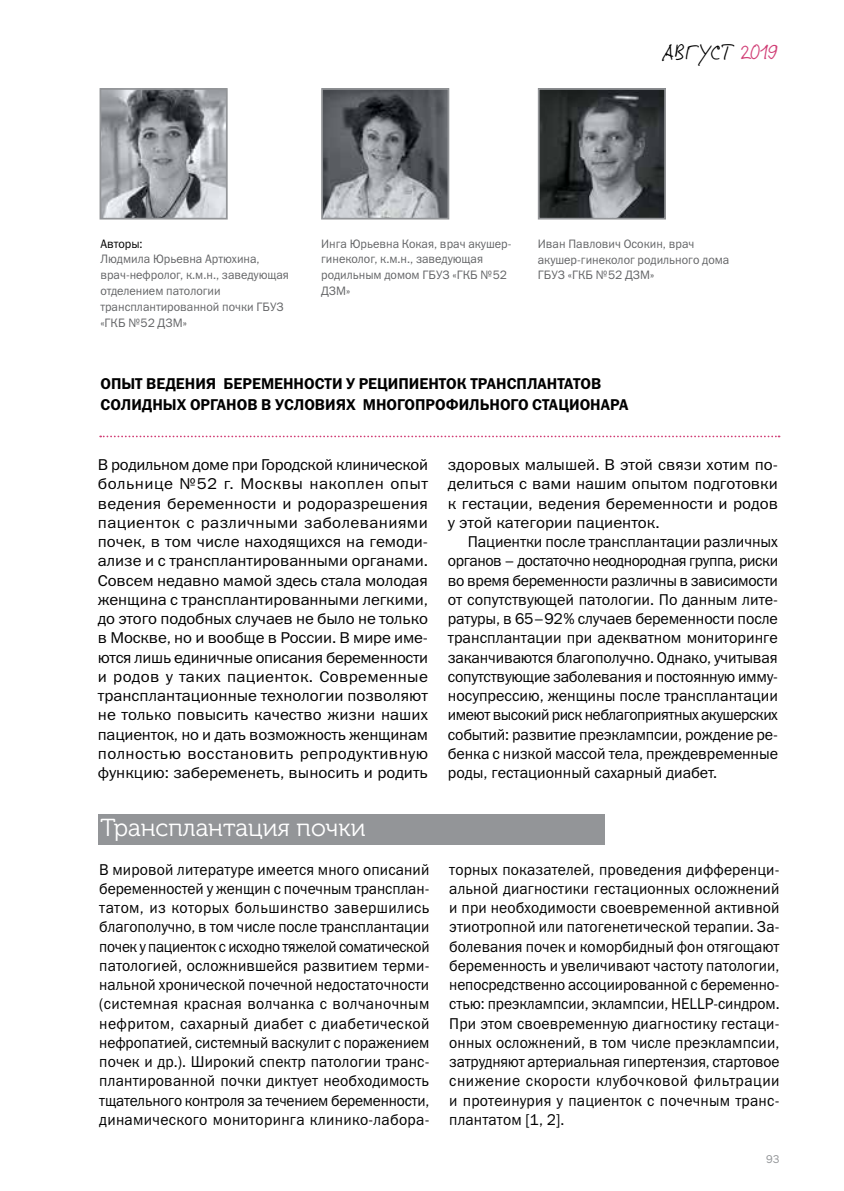
<style>
.page{position:relative;width:844px;height:1191px;background:#fff}
.page>*{position:absolute;margin:0;border:0;box-sizing:border-box;transform-origin:0 0}
.t1{font:24.5px "Museo Cyrl 300";color:#fff}
.t2{font:22.22px "Jeff Script";letter-spacing:.04em;color:#000}
.t3{font:15.75px/19.2px "Franklin Gothic Book C";color:#000;text-align:justify;scale:.96 1}
.t4{font:15.75px/19.2px "Franklin Gothic Book C";color:#000;text-align:justify;scale:1.04 1}
.t5{font:15.75px/19.2px "Franklin Gothic Book C";color:#000;text-align:justify}
.t6{font:15.75px/19.2px "Franklin Gothic Book C";color:#000;text-align:justify;scale:1.05 1}
.t7{font:15.75px/21px "Franklin Gothic Demi C";color:#000}
.t8{font:12.25px/15.8px "Franklin Gothic Book C";color:#636466}
.t9{font:12.25px "Franklin Gothic Book C";color:#000}
.t10{font:11.38px "Franklin Gothic Book C";color:#939598}
.s1{color:#d13f76}
</style>
<div class="page">
<div style="left:98px;top:814px;width:506px;height:30px;background:#939598"></div>
<img style="left:102px;top:91px;width:122px;height:125px">
<div style="left:99px;top:88px;width:128px;height:131px;border:2px solid #939598"></div>
<img style="left:324px;top:91px;width:122px;height:125px">
<div style="left:321px;top:88px;width:128px;height:131px;border:2px solid #939598"></div>
<img style="left:540px;top:91px;width:122px;height:125px">
<div style="left:537px;top:88px;width:128px;height:131px;border:2px solid #939598"></div>
<svg style="left:100px;top:435px;width:679px;height:2px"></svg>
<h2 class="t2" style="left:662px;top:35px;width:117px">АВГУСТ <span class="s1">2019</span></h2>
<p class="t9" style="left:100px;top:237px;width:44px">Авторы:</p>
<p class="t8" style="left:100px;top:251px;width:190px">Людмила Юрьевна Артюхина, врач-нефролог, к.м.н., заведующая отделением патологии трансплантированной почки ГБУЗ «ГКБ №52 ДЗМ»</p>
<p class="t8" style="left:321px;top:235px;width:192px">Инга Юрьевна Кокая, врач акушер&shy;гинеколог, к.м.н., заведующая родильным домом ГБУЗ «ГКБ №52<br>ДЗМ»</p>
<p class="t8" style="left:537px;top:235px;width:193px">Иван Павлович Осокин, врач акушер-гинеколог родильного дома<br>ГБУЗ «ГКБ №52 ДЗМ»</p>
<p class="t7" style="left:100px;top:373px;width:529px">ОПЫТ ВЕДЕНИЯ БЕРЕМЕННОСТИ У РЕЦИПИЕНТОК ТРАНСПЛАНТАТОВ<br>СОЛИДНЫХ ОРГАНОВ В УСЛОВИЯХ МНОГОПРОФИЛЬНОГО СТАЦИОНАРА</p>
<p class="t4" style="left:98px;top:455px;width:319px">В родильном доме при Городской клинической больнице №52 г. Москвы накоплен опыт ведения беременности и родоразрешения пациенток с различными заболеваниями почек, в том числе находящихся на гемоди&shy;ализе и с трансплантированными органами.<br>Совсем недавно мамой здесь стала молодая женщина с трансплантированными легкими, до этого подобных случаев не было не только в Москве, но и вообще в России. В мире име&shy;ются лишь единичные описания беременности и родов у таких пациенток. Современные трансплантационные технологии позволяют не только повысить качество жизни наших пациенток, но и дать возможность женщинам полностью восстановить репродуктивную функцию: забеременеть, выносить и родить</p>
<p class="t6" style="left:447px;top:455px;width:316px">здоровых малышей. В этой связи хотим по&shy;делиться с вами нашим опытом подготовки к гестации, ведения беременности и родов у этой категории пациенток.</p>
<p class="t5" style="left:447px;top:532px;width:332px;text-indent:20px">Пациентки после трансплантации различных органов – достаточно неоднородная группа, риски во время беременности различны в зависимости от сопутствующей патологии. По данным лите&shy;ратуры, в 65–92% случаев беременности после трансплантации при адекватном мониторинге заканчиваются благополучно. Однако, учитывая сопутствующие заболевания и постоянную имму&shy;носупрессию, женщины после трансплантации имеют высокий риск неблагоприятных акушерских событий: развитие преэклампсии, рождение ре&shy;бенка с низкой массой тела, преждевременные роды, гестационный сахарный диабет.</p>
<h1 class="t1" style="left:100px;top:814px;width:266px">Трансплантация почки</h1>
<p class="t3" style="left:99px;top:859px;width:345px">В мировой литературе имеется много описаний беременностей у женщин с почечным трансплан&shy;татом, из которых большинство завершились благополучно, в том числе после трансплантации почек у пациенток с исходно тяжелой соматической патологией, осложнившейся развитием терми&shy;нальной хронической почечной недостаточности (системная красная волчанка с волчаночным нефритом, сахарный диабет с диабетической нефропатией, системный васкулит с поражением почек и др.). Широкий спектр патологии транс&shy;плантированной почки диктует необходимость тщательного контроля за течением беременности, динамического мониторинга клинико-лабора-</p>
<p class="t3" style="left:449px;top:859px;width:345px">торных показателей, проведения дифференци&shy;альной диагностики гестационных осложнений и при необходимости своевременной активной этиотропной или патогенетической терапии. За&shy;болевания почек и коморбидный фон отягощают беременность и увеличивают частоту патологии, непосредственно ассоциированной с беременно&shy;стью: преэклампсии, эклампсии, HELLP-синдром.<br>При этом своевременную диагностику гестаци&shy;онных осложнений, в том числе преэклампсии, затрудняют артериальная гипертензия, стартовое снижение скорости клубочковой фильтрации и протеинурия у пациенток с почечным транс&shy;плантатом [1, 2].</p>
<p class="t10" style="left:765px;top:1152px;width:15px">93</p>
</div>
